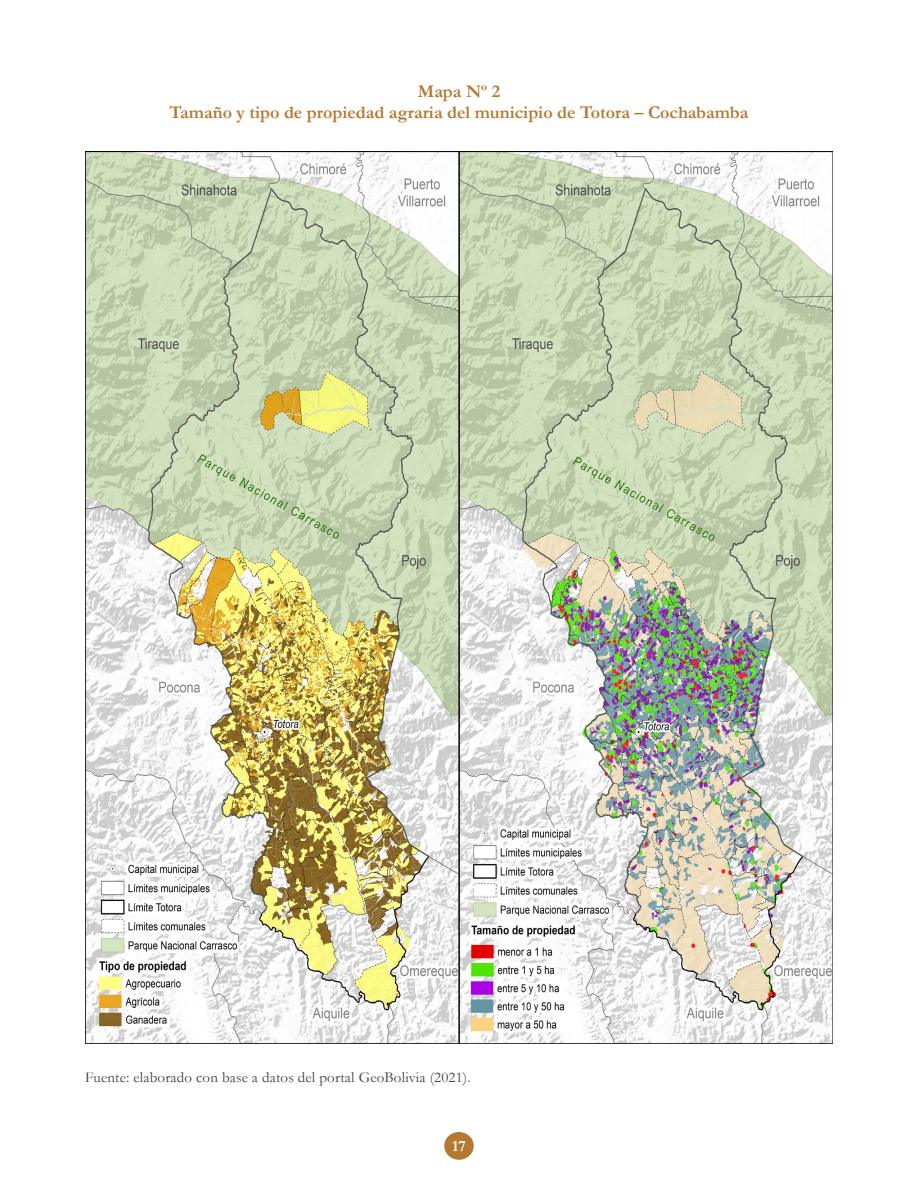
<style>
.page{position:relative;width:918px;height:1188px;background:#fff}
.page>*{position:absolute;margin:0;border:0;box-sizing:border-box;transform-origin:0 0}
.t1{font:700 18px/21.6px "Garamond";color:#b57831;text-align:center}
.t2{font:700 15.75px "Garamond";color:#fff}
.t3{font:15px "Garamond";letter-spacing:.01em;color:#414042}
</style>
<div class="page">
<div style="left:444px;top:1132px;width:30px;height:28px;background:#b57831;border-radius:50%"></div>
<img style="left:85px;top:151px;width:748px;height:893px">
<p class="t1" style="left:169px;top:80px;width:581px">Mapa Nº 2<br>Tamaño y tipo de propiedad agraria del municipio de Totora – Cochabamba</p>
<p class="t3" style="left:85px;top:1067px;width:387px">Fuente: elaborado con base a datos del portal GeoBolivia (2021).</p>
<p class="t2" style="left:452px;top:1135px;width:15px">17</p>
</div>
